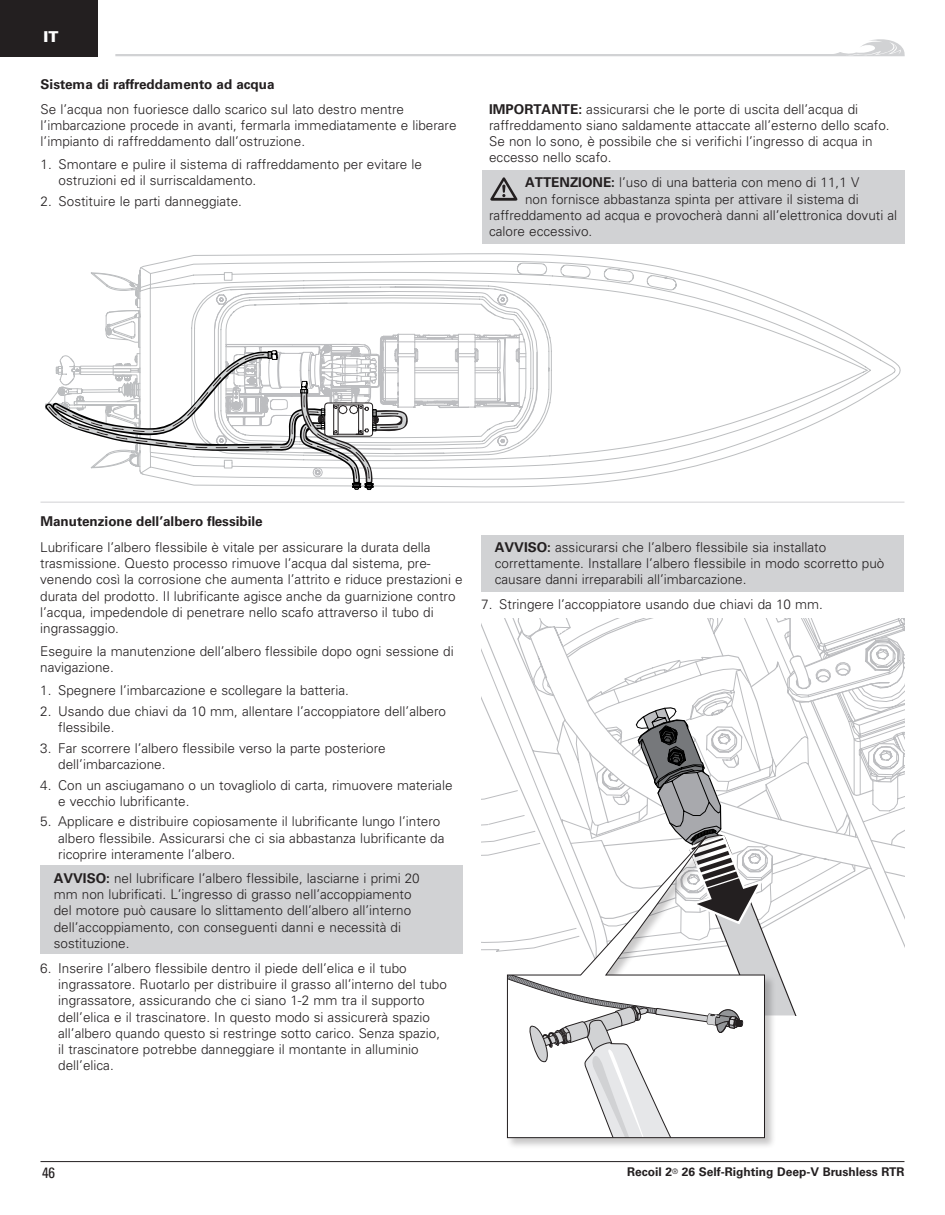
<style>
.page{position:relative;width:945px;height:1215px;background:#fff}
.page>*{position:absolute;margin:0;border:0;box-sizing:border-box;transform-origin:0 0}
.t1{font:condensed 15px "Univers LT Std";color:#231f20}
.t2{font:900 15px "Univers LT Std";color:#fff}
.Body_Text__Body{font:300 13.5px/16.2px "Univers LT Std";color:#231f20}
.Notice{font:300 13.5px/16.2px "Univers LT Std";color:#231f20}
.Heading_3{font:700 13.5px "Univers LT Std";color:#231f20}
.Header_block{font:700 13.5px "Univers LT Std";color:#231f20}
.t3{font:700 12px "Univers LT Std";color:#231f20}
.s1{font-weight:700}
</style>
<div class="page">
<div style="left:40px;top:866px;width:423px;height:88px;background:#d1d2d4"></div>
<div style="left:481px;top:536px;width:423px;height:56px;background:#d1d2d4"></div>
<div style="left:506px;top:836px;width:270px;height:313px;background:#231f20;opacity:.25"></div>
<svg style="left:481px;top:619px;width:424px;height:519px"></svg>
<svg style="left:507px;top:826px;width:258px;height:312px"></svg>
<div style="left:482px;top:170px;width:423px;height:74px;background:#d1d2d4"></div>
<hr style="left:40px;top:1161px;width:864px;height:1px;background:#231f20">
<svg style="left:115px;top:39px;width:790px;height:18px"></svg>
<div style="left:0;top:0;width:97px;height:56px;background:#231f20"></div>
<svg style="left:538px;top:254px;width:363px;height:233px"></svg>
<svg style="left:43px;top:177px;width:495px;height:325px"></svg>
<hr style="left:41px;top:502px;width:863px;height:1px;background:#d1d2d4">
<p class="t2" style="left:43px;top:28px;width:16px">IT</p>
<p class="Header_block" style="left:41px;top:76px;width:236px">Sistema di raffreddamento ad acqua</p>
<p class="Body_Text__Body" style="left:41px;top:101px;width:417px">Se l’acqua non fuoriesce dallo scarico sul lato destro mentre l’imbarcazione procede in avanti, fermarla immediatamente e liberare l’impianto di raffreddamento dall’ostruzione.</p>
<p class="Body_Text__Body" style="left:59px;top:156px;width:365px;text-indent:-18px">1. Smontare e pulire il sistema di raffreddamento per evitare le ostruzioni ed il surriscaldamento.</p>
<p class="Body_Text__Body" style="left:41px;top:193px;width:203px">2. Sostituire le parti danneggiate.</p>
<p class="Notice" style="left:489px;top:101px;width:402px"><span class="s1">IMPORTANTE:</span> assicurarsi che le porte di uscita dell’acqua di raffreddamento siano saldamente attaccate all’esterno dello scafo.<br>Se non lo sono, è possibile che si verifichi l’ingresso di acqua in eccesso nello scafo.</p>
<p class="Notice" style="left:525px;top:174px;width:336px"><span class="s1">ATTENZIONE:</span> l’uso di una batteria con meno di 11,1 V</p>
<p class="Notice" style="left:525px;top:191px;width:335px">non fornisce abbastanza spinta per attivare il sistema di</p>
<p class="Notice" style="left:489px;top:207px;width:410px">raffreddamento ad acqua e provocherà danni all’elettronica dovuti al</p>
<p class="Notice" style="left:489px;top:223px;width:105px">calore eccessivo.</p>
<p class="Heading_3" style="left:40px;top:513px;width:224px">Manutenzione dell’albero flessibile</p>
<p class="Body_Text__Body" style="left:40px;top:539px;width:424px">Lubrificare l’albero flessibile è vitale per assicurare la durata della trasmissione. Questo processo rimuove l’acqua dal sistema, pre&shy;venendo così la corrosione che aumenta l’attrito e riduce prestazioni e durata del prodotto. Il lubrificante agisce anche da guarnizione contro l’acqua, impedendole di penetrare nello scafo attraverso il tubo di ingrassaggio.</p>
<p class="Body_Text__Body" style="left:40px;top:643px;width:415px">Eseguire la manutenzione dell’albero flessibile dopo ogni sessione di navigazione.</p>
<p class="Body_Text__Body" style="left:40px;top:682px;width:310px">1. Spegnere l’imbarcazione e scollegare la batteria.</p>
<p class="Body_Text__Body" style="left:58px;top:703px;width:389px;text-indent:-18px">2. Usando due chiavi da 10 mm, allentare l’accoppiatore dell’albero flessibile.</p>
<p class="Body_Text__Body" style="left:58px;top:740px;width:329px;text-indent:-18px">3. Far scorrere l’albero flessibile verso la parte posteriore dell’imbarcazione.</p>
<p class="Body_Text__Body" style="left:58px;top:777px;width:396px;text-indent:-18px">4. Con un asciugamano o un tovagliolo di carta, rimuovere materiale e vecchio lubrificante.</p>
<p class="Body_Text__Body" style="left:58px;top:814px;width:388px;text-indent:-18px">5. Applicare e distribuire copiosamente il lubrificante lungo l’intero albero flessibile. Assicurarsi che ci sia abbastanza lubrificante da ricoprire interamente l’albero.</p>
<p class="Notice" style="left:54px;top:870px;width:368px"><span class="s1">AVVISO:</span> nel lubrificare l’albero flessibile, lasciarne i primi 20 mm non lubrificati. L’ingresso di grasso nell’accoppiamento del motore può causare lo slittamento dell’albero all’interno dell’accoppiamento, con conseguenti danni e necessità di sostituzione.</p>
<p class="Body_Text__Body" style="left:58px;top:960px;width:390px;text-indent:-18px">6. Inserire l’albero flessibile dentro il piede dell’elica e il tubo ingrassatore. Ruotarlo per distribuire il grasso all’interno del tubo ingrassatore, assicurando che ci siano 1-2 mm tra il supporto dell’elica e il trascinatore. In questo modo si assicurerà spazio all’albero quando questo si restringe sotto carico. Senza spazio, il trascinatore potrebbe danneggiare il montante in alluminio dell’elica.</p>
<p class="Notice" style="left:495px;top:539px;width:391px"><span class="s1">AVVISO:</span> assicurarsi che l’albero flessibile sia installato correttamente. Installare l’albero flessibile in modo scorretto può causare danni irreparabili all’imbarcazione.</p>
<p class="Body_Text__Body" style="left:481px;top:597px;width:343px">7. Stringere l’accoppiatore usando due chiavi da 10 mm.</p>
<p class="t1" style="left:42px;top:1163px;width:15px">46</p>
<p class="t3" style="left:627px;top:1165px;width:279px">Recoil 2<sup>®</sup> 26 Self-Righting Deep-V Brushless RTR</p>
</div>
